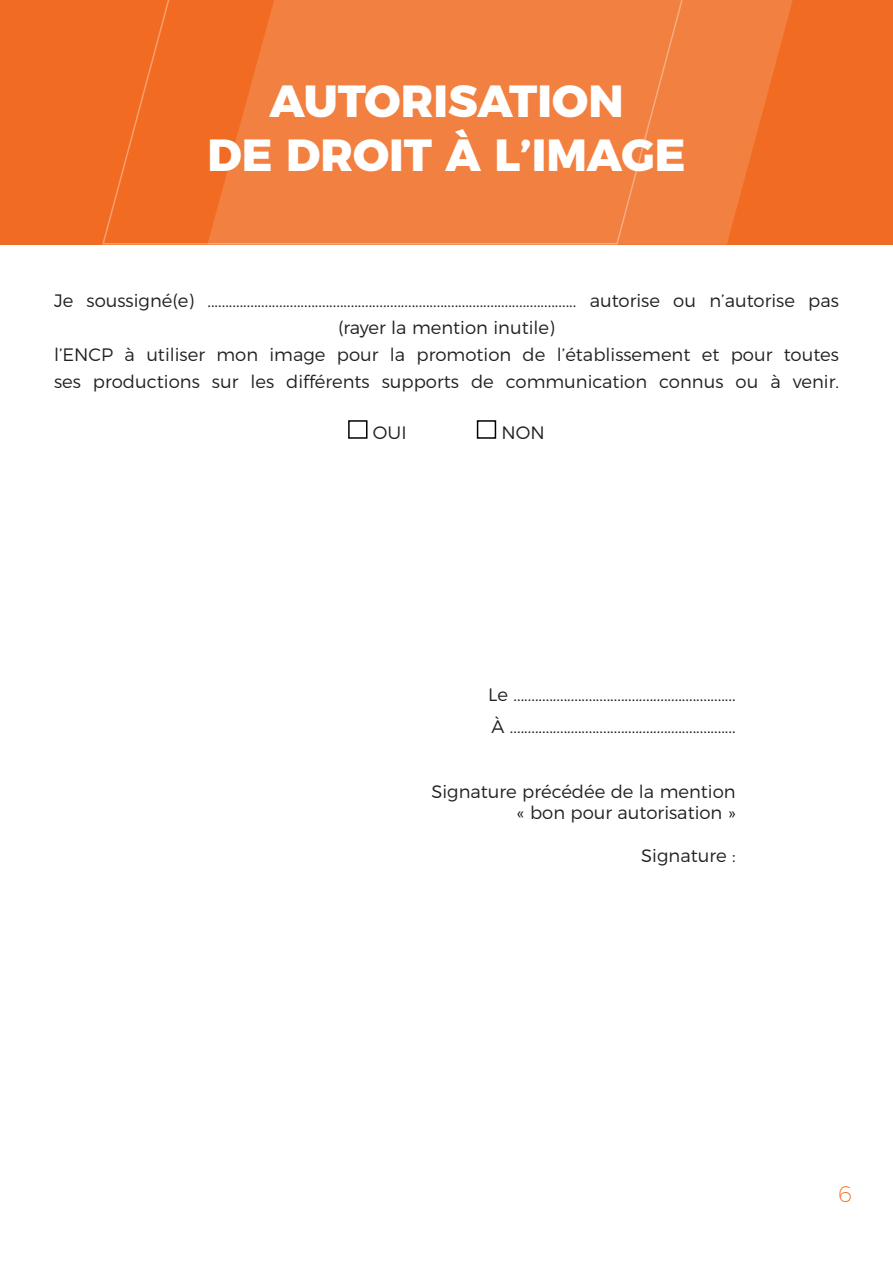
<style>
.page{position:relative;width:893px;height:1263px;background:#fff}
.page>*{position:absolute;margin:0;border:0;box-sizing:border-box;transform-origin:0 0}
.t1{font:800 45px/54px "Montserrat";color:#fff;text-align:center}
.t2{font:200 22.5px "Montserrat";color:#f16c22}
.t3{font:300 18px/27px "Montserrat";color:#231f20;text-align:center}
</style>
<div class="page">
<div style="left:0;top:0;width:893px;height:244px;background:#f16c22"></div>
<svg style="left:101px;top:0;width:792px;height:245px"></svg>
<div style="left:348px;top:420px;width:19px;height:19px;border:2px solid #000"></div>
<div style="left:477px;top:420px;width:19px;height:19px;border:2px solid #000"></div>
<hr style="left:892px;top:0;width:1px;height:244px;background:#f16c22">
<h1 class="t1" style="left:208px;top:73px;width:479px">AUTORISATION<br>DE DROIT À L’IMAGE</h1>
<p class="t3" style="left:54px;top:287px;width:786px">Je soussigné(e) ....................................................................................................... autorise ou n’autorise pas (rayer la mention inutile)<br>l’ENCP à utiliser mon image pour la promotion de l’établissement et pour toutes ses productions sur les différents supports de communication connus ou à venir.</p>
<p class="t3" style="left:373px;top:419px;width:35px">OUI</p>
<p class="t3" style="left:502px;top:419px;width:45px">NON</p>
<p class="t3" style="left:488px;top:679px;width:249px;line-height:31.5px;text-align:left">Le ..............................................................<br>À ...............................................................</p>
<p class="t3" style="left:431px;top:780px;width:306px;line-height:21.6px;text-align:right">Signature précédée de la mention « bon pour autorisation »</p>
<p class="t3" style="left:641px;top:842px;width:96px">Signature :</p>
<p class="t2" style="left:838px;top:1181px;width:15px">6</p>
</div>
